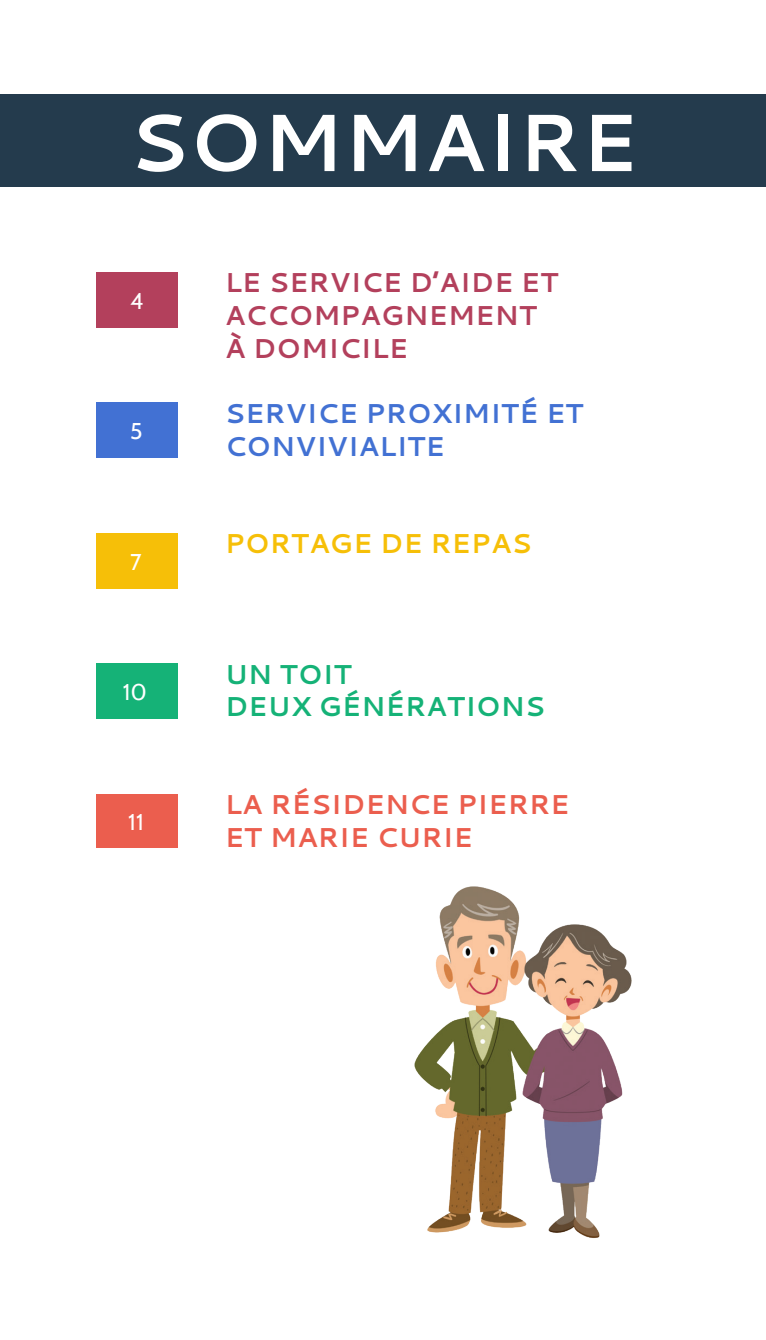
<style>
.page{position:relative;width:766px;height:1340px;background:#fff}
.page>*{position:absolute;margin:0;border:0;box-sizing:border-box;transform-origin:0 0}
.titre{font:700 81px "Cantarell";color:#fff}
.titre-2{font:700 27.22px "Cantarell";color:#b3405c}
.titre-3{font:700 27.22px/32.6px "Cantarell";color:#4271d3}
.titre-4{font:700 27.22px "Cantarell";color:#eb5e4e}
.titre-5{font:700 27.22px "Cantarell";color:#15b277}
.titre-6{font:700 27.22px "Cantarell";color:#f6bf08}
.t1{font:22.72px "Cabin";color:#fff}
</style>
<div class="page">
<div style="left:0;top:95px;width:765px;height:92px;background:#243b4d"></div>
<div style="left:96px;top:272px;width:81px;height:55px;background:#b3405c"></div>
<div style="left:96px;top:402px;width:81px;height:55px;background:#4271d3"></div>
<div style="left:96px;top:533px;width:81px;height:55px;background:#f6bf08"></div>
<div style="left:96px;top:794px;width:81px;height:53px;background:#eb5e4e"></div>
<div style="left:96px;top:663px;width:81px;height:55px;background:#15b277"></div>
<img style="left:414px;top:886px;width:218px;height:352px">
<p class="titre" style="left:128px;top:86px;width:511px">SOMMAIRE</p>
<p class="t1" style="left:130px;top:283px;width:15px">4</p>
<p class="t1" style="left:130px;top:413px;width:14px">5</p>
<p class="t1" style="left:130px;top:543px;width:13px">7</p>
<p class="t1" style="left:123px;top:674px;width:25px">10</p>
<p class="t1" style="left:128px;top:804px;width:17px">11</p>
<p class="titre-2" style="left:225px;top:264px;width:335px">LE SERVICE D’AIDE ET</p>
<p class="titre-2" style="left:225px;top:296px;width:314px">ACCOMPAGNEMENT</p>
<p class="titre-2" style="left:225px;top:329px;width:185px">À DOMICILE</p>
<p class="titre-3" style="left:225px;top:396px;width:360px">SERVICE PROXIMITÉ ET<br>CONVIVIALITE</p>
<p class="titre-6" style="left:225px;top:524px;width:308px">PORTAGE DE REPAS</p>
<p class="titre-5" style="left:225px;top:655px;width:128px">UN TOIT</p>
<p class="titre-5" style="left:225px;top:687px;width:322px">DEUX GÉNÉRATIONS</p>
<p class="titre-4" style="left:225px;top:785px;width:346px">LA RÉSIDENCE PIERRE</p>
<p class="titre-4" style="left:225px;top:818px;width:249px">ET MARIE CURIE</p>
</div>
